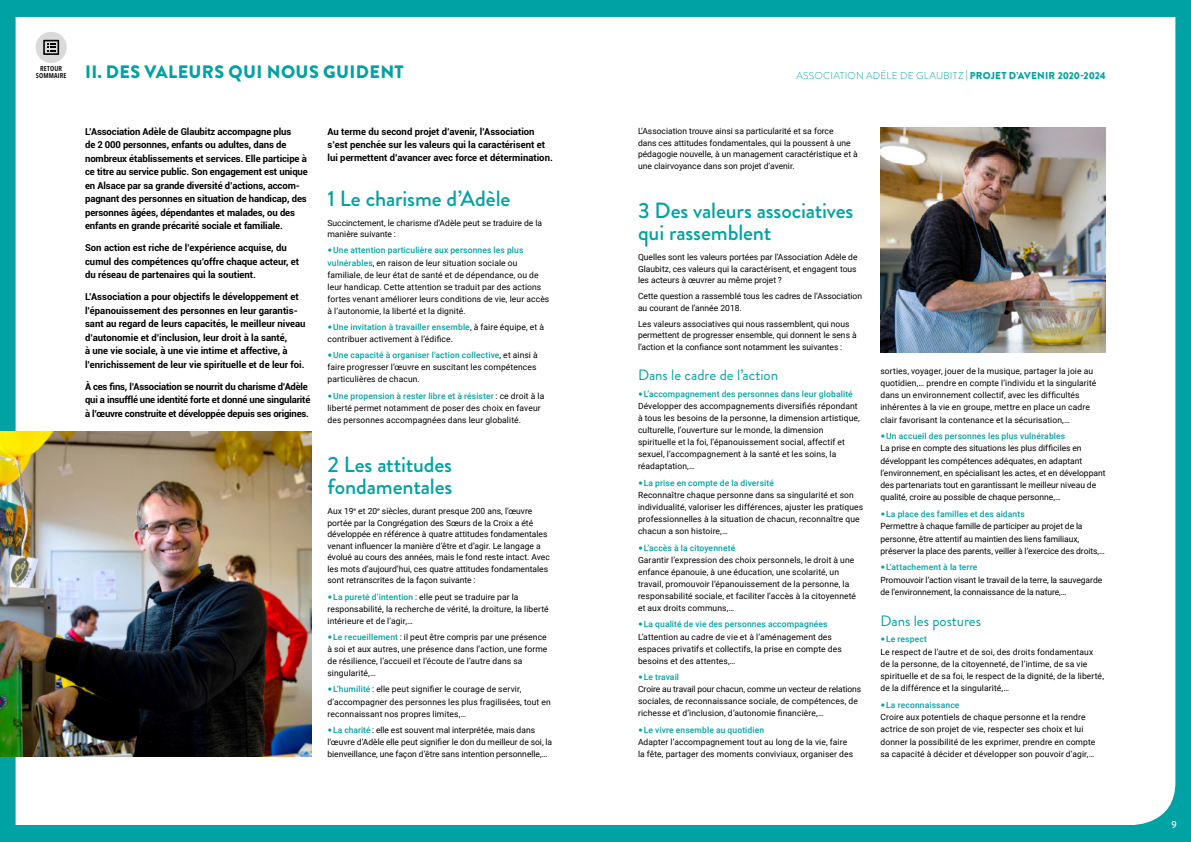
<style>
.page{position:relative;width:1191px;height:842px;background:#00a2a3}
.page>*{position:absolute;margin:0;border:0;box-sizing:border-box;transform-origin:0 0}
.t1{font:500 22px/22px "Brandon Grotesque";letter-spacing:-.005em;color:#00a2a3}
.t2{font:900 18px "Brandon Grotesque";letter-spacing:.02em;color:#00a2a3}
.t3{font:15px "Brandon Grotesque";letter-spacing:-.005em;color:#00a2a3}
.t4{font:300 10px "Brandon Grotesque";letter-spacing:.025em;color:#00a2a3}
.t5{font:500 10px "Brandon Grotesque";color:#fff}
.t6{font:700 9.5px/13.5px "Roboto";letter-spacing:-.005em;color:#000}
.t7{font:8.5px/12.1px "Roboto";letter-spacing:.01em;color:#000}
.t8{font:8.5px/12.3px "Roboto";letter-spacing:-.01em;color:#000}
.t9{font:600 7px/7px "Avenir Next Condensed";letter-spacing:.02em;color:#000;text-align:center}
.s1{font-weight:500}
.s2{font-weight:900}
.s3{font-family:"Lato";color:#00a2a3}
.s4{font-weight:500;color:#00a2a3}
</style>
<div class="page">
<div style="left:16px;top:17px;width:1159px;height:808px;background:#fff"></div>
<img style="left:0;top:431px;width:311px;height:326px">
<img style="left:880px;top:128px;width:226px;height:225px">
<div style="left:36px;top:32px;width:31px;height:31px;background:#dadada;border-radius:50%"></div>
<svg style="left:43px;top:40px;width:16px;height:15px"></svg>
<p class="t9" style="left:36px;top:65px;width:32px">RETOUR<br>SOMMAIRE</p>
<h2 class="t2" style="left:85px;top:59px;width:320px">II. DES VALEURS QUI NOUS GUIDENT</h2>
<p class="t4" style="left:796px;top:68px;width:311px">ASSOCIATION ADÈLE DE GLAUBITZ <span class="s1">|</span> <span class="s2">PROJET D’AVENIR 2020-2024</span></p>
<p class="t6" style="left:85px;top:124px;width:224px">L’Association Adèle de Glaubitz accompagne plus<br>de 2 000 personnes, enfants ou adultes, dans de nombreux établissements et services. Elle participe à ce titre au service public. Son engagement est unique en Alsace par sa grande diversité d’actions, accom&shy;pagnant des personnes en situation de handicap, des personnes âgées, dépendantes et malades, ou des enfants en grande précarité sociale et familiale.</p>
<p class="t6" style="left:85px;top:241px;width:216px">Son action est riche de l’expérience acquise, du cumul des compétences qu’offre chaque acteur, et du réseau de partenaires qui la soutient.</p>
<p class="t6" style="left:85px;top:290px;width:222px">L’Association a pour objectifs le développement et l’épanouissement des personnes en leur garantis&shy;sant au regard de leurs capacités, le meilleur niveau d’autonomie et d’inclusion, leur droit à la santé,<br>à une vie sociale, à une vie intime et affective, à l’enrichissement de leur vie spirituelle et de leur foi.</p>
<p class="t6" style="left:85px;top:379px;width:227px">À ces fins, l’Association se nourrit du charisme d’Adèle qui a insufflé une identité forte et donné une singularité à l’œuvre construite et développée depuis ses origines.</p>
<p class="t6" style="left:327px;top:124px;width:227px;line-height:13.1px">Au terme du second projet d’avenir, l’Association s’est penchée sur les valeurs qui la caractérisent et lui permettent d’avancer avec force et détermination.</p>
<h1 class="t1" style="left:327px;top:187px;width:184px">1 Le charisme d’Adèle</h1>
<p class="t7" style="left:327px;top:216px;width:216px;line-height:11.6px">Succinctement, le charisme d’Adèle peut se traduire de la manière suivante :</p>
<p class="t7" style="left:327px;top:244px;width:223px"><span class="s3">ҋ</span><span class="s4">Une attention particulière aux personnes les plus vulnérables</span>, en raison de leur situation sociale ou familiale, de leur état de santé et de dépendance, ou de leur handicap. Cette attention se traduit par des actions fortes venant améliorer leurs conditions de vie, leur accès à l’autonomie, la liberté et la dignité.</p>
<p class="t7" style="left:327px;top:321px;width:218px"><span class="s3">ҋ</span><span class="s4">Une invitation à travailler ensemble</span>, à faire équipe, et à contribuer activement à l’édifice.</p>
<p class="t7" style="left:327px;top:349px;width:212px"><span class="s3">ҋ</span><span class="s4">Une capacité à organiser l’action collective</span>, et ainsi à faire progresser l’œuvre en suscitant les compétences particulières de chacun.</p>
<p class="t7" style="left:327px;top:389px;width:218px"><span class="s3">ҋ</span><span class="s4">Une propension à rester libre et à résister</span> : ce droit à la liberté permet notamment de poser des choix en faveur des personnes accompagnées dans leur globalité.</p>
<h1 class="t1" style="left:327px;top:454px;width:126px">2 Les attitudes fondamentales</h1>
<p class="t7" style="left:327px;top:505px;width:224px;line-height:11.6px">Aux 19<sup>e</sup> et 20<sup>e</sup> siècles, durant presque 200 ans, l’œuvre portée par la Congrégation des Sœurs de la Croix a été développée en référence à quatre attitudes fondamentales venant influencer la manière d’être et d’agir. Le langage a évolué au cours des années, mais le fond reste intact. Avec les mots d’aujourd’hui, ces quatre attitudes fondamentales sont retranscrites de la façon suivante :</p>
<p class="t7" style="left:327px;top:590px;width:223px"><span class="s3">ҋ</span><span class="s4">La pureté d’intention</span> : elle peut se traduire par la responsabilité, la recherche de vérité, la droiture, la liberté intérieure et de l’agir,…</p>
<p class="t7" style="left:327px;top:631px;width:221px"><span class="s3">ҋ</span><span class="s4">Le recueillement</span> : il peut être compris par une présence à soi et aux autres, une présence dans l’action, une forme de résilience, l’accueil et l’écoute de l’autre dans sa singularité,…</p>
<p class="t7" style="left:327px;top:683px;width:225px"><span class="s3">ҋ</span><span class="s4">L’humilité</span> : elle peut signifier le courage de servir, d’accompagner des personnes les plus fragilisées, tout en reconnaissant nos propres limites,…</p>
<p class="t7" style="left:327px;top:723px;width:226px"><span class="s3">ҋ</span><span class="s4">La charité</span> : elle est souvent mal interprétée, mais dans l’œuvre d’Adèle elle peut signifier le don du meilleur de soi, la bienveillance, une façon d’être sans intention personnelle,…</p>
<p class="t7" style="left:638px;top:125px;width:221px;line-height:11.6px">L’Association trouve ainsi sa particularité et sa force<br>dans ces attitudes fondamentales, qui la poussent à une pédagogie nouvelle, à un management caractéristique et à une clairvoyance dans son projet d’avenir.</p>
<h1 class="t1" style="left:638px;top:200px;width:217px">3 Des valeurs associatives qui rassemblent</h1>
<p class="t7" style="left:638px;top:251px;width:221px;line-height:11.6px;text-align:justify">Quelles sont les valeurs portées par l’Association Adèle de Glaubitz, ces valeurs qui la caractérisent, et engagent tous les acteurs à œuvrer au même projet ?</p>
<p class="t7" style="left:638px;top:290px;width:226px;line-height:11.6px">Cette question a rassemblé tous les cadres de l’Association au courant de l’année 2018.</p>
<p class="t7" style="left:638px;top:317px;width:220px;line-height:11.6px">Les valeurs associatives qui nous rassemblent, qui nous permettent de progresser ensemble, qui donnent le sens à l’action et la confiance sont notamment les suivantes :</p>
<h3 class="t3" style="left:638px;top:365px;width:142px">Dans le cadre de l’action</h3>
<p class="t7" style="left:638px;top:387px;width:223px"><span class="s3">ҋ</span><span class="s4">L’accompagnement des personnes dans leur globalité </span>Développer des accompagnements diversifiés répondant à tous les besoins de la personne, la dimension artistique, culturelle, l’ouverture sur le monde, la dimension spirituelle et la foi, l’épanouissement social, affectif et sexuel, l’accompagnement à la santé et les soins, la réadaptation,…</p>
<p class="t7" style="left:638px;top:476px;width:227px"><span class="s3">ҋ</span><span class="s4">La prise en compte de la diversité<br></span>Reconnaître chaque personne dans sa singularité et son individualité, valoriser les différences, ajuster les pratiques professionnelles à la situation de chacun, reconnaître que chacun a son histoire,…</p>
<p class="t7" style="left:638px;top:541px;width:220px"><span class="s3">ҋ</span><span class="s4">L’accès à la citoyenneté<br></span>Garantir l’expression des choix personnels, le droit à une enfance épanouie, à une éducation, une scolarité, un travail, promouvoir l’épanouissement de la personne, la responsabilité sociale, et faciliter l’accès à la citoyenneté et aux droits communs,…</p>
<p class="t7" style="left:638px;top:618px;width:205px"><span class="s3">ҋ</span><span class="s4">La qualité de vie des personnes accompagnées </span>L’attention au cadre de vie et à l’aménagement des espaces privatifs et collectifs, la prise en compte des besoins et des attentes,…</p>
<p class="t7" style="left:638px;top:671px;width:225px"><span class="s3">ҋ</span><span class="s4">Le travail<br></span>Croire au travail pour chacun, comme un vecteur de relations sociales, de reconnaissance sociale, de compétences, de richesse et d’inclusion, d’autonomie financière,…</p>
<p class="t7" style="left:638px;top:723px;width:216px"><span class="s3">ҋ</span><span class="s4">Le vivre ensemble au quotidien<br></span>Adapter l’accompagnement tout au long de la vie, faire la fête, partager des moments conviviaux, organiser des</p>
<p class="t7" style="left:880px;top:364px;width:217px">sorties, voyager, jouer de la musique, partager la joie au quotidien,… prendre en compte l’individu et la singularité dans un environnement collectif, avec les difficultés inhérentes à la vie en groupe, mettre en place un cadre clair favorisant la contenance et la sécurisation,…</p>
<p class="t7" style="left:880px;top:430px;width:226px"><span class="s3">ҋ</span><span class="s4">Un accueil des personnes les plus vulnérables<br></span>La prise en compte des situations les plus difficiles en développant les compétences adéquates, en adaptant l’environnement, en spécialisant les actes, et en développant des partenariats tout en garantissant le meilleur niveau de qualité, croire au possible de chaque personne,…</p>
<p class="t8" style="left:880px;top:507px;width:226px"><span class="s3">ҋ</span><span class="s4">La place des familles et des aidants<br></span>Permettre à chaque famille de participer au projet de la personne, être attentif au maintien des liens familiaux, préserver la place des parents, veiller à l’exercice des droits,…</p>
<p class="t7" style="left:880px;top:561px;width:223px"><span class="s3">ҋ</span><span class="s4">L’attachement à la terre<br></span>Promouvoir l’action visant le travail de la terre, la sauvegarde de l’environnement, la connaissance de la nature,…</p>
<h3 class="t3" style="left:880px;top:610px;width:102px">Dans les postures</h3>
<p class="t7" style="left:880px;top:633px;width:225px"><span class="s3">ҋ</span><span class="s4">Le respect<br></span>Le respect de l’autre et de soi, des droits fondamentaux de la personne, de la citoyenneté, de l’intime, de sa vie spirituelle et de sa foi, le respect de la dignité, de la liberté, de la différence et la singularité,…</p>
<p class="t7" style="left:880px;top:698px;width:216px"><span class="s3">ҋ</span><span class="s4">La reconnaissance<br></span>Croire aux potentiels de chaque personne et la rendre actrice de son projet de vie, respecter ses choix et lui donner la possibilité de les exprimer, prendre en compte sa capacité à décider et développer son pouvoir d’agir,…</p>
<p class="t5" style="left:1171px;top:817px;width:7px">9</p>
</div>
